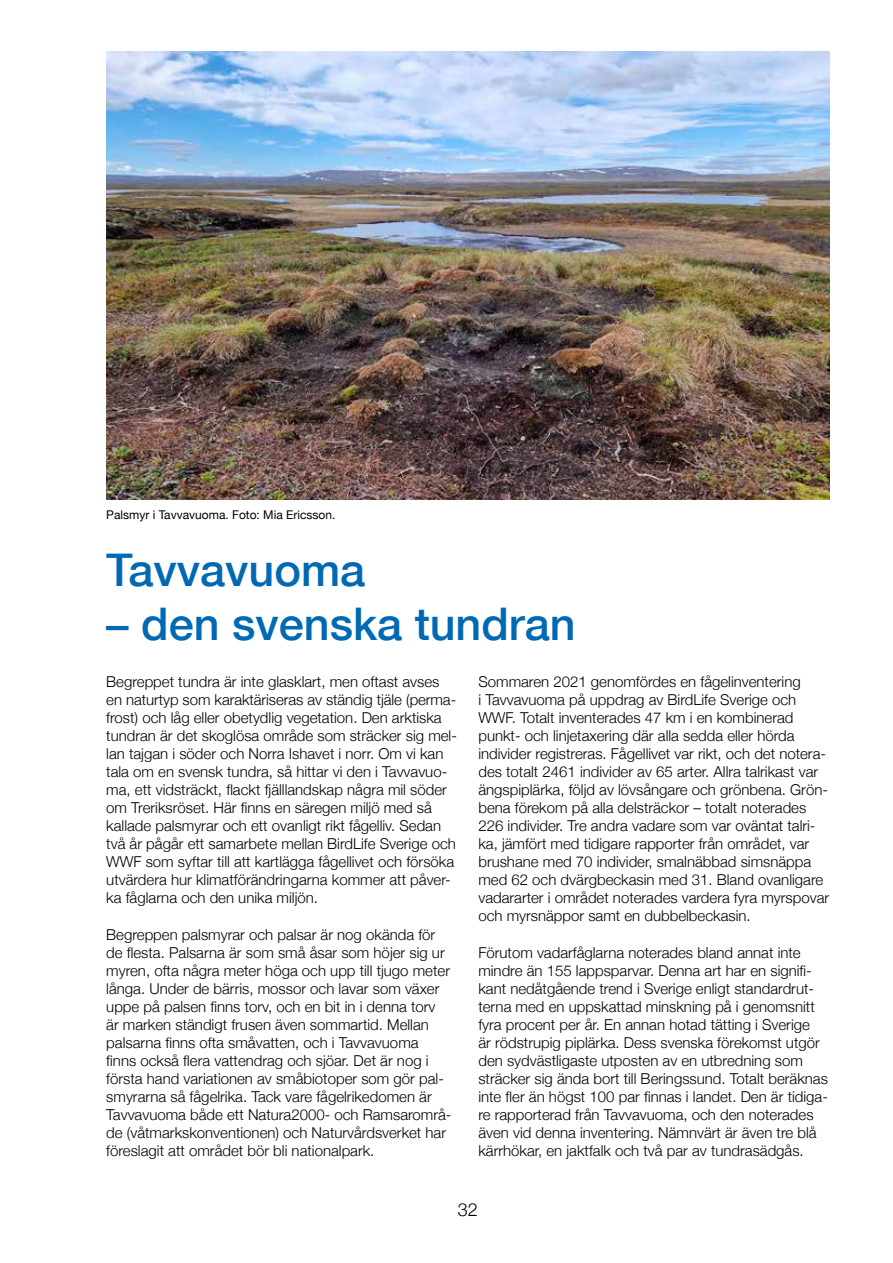
<style>
.page{position:relative;width:893px;height:1263px;background:#fff}
.page>*{position:absolute;margin:0;border:0;box-sizing:border-box;transform-origin:0 0}
.t1{font:500 45px "Helvetica Neue";color:#0069b4}
.t2{font:300 18px "Helvetica Neue";color:#000}
.t3{font:300 15px/18px "Helvetica Neue";color:#000}
.t4{font:12px "Helvetica Neue";color:#000}
</style>
<div class="page">
<img style="left:106px;top:51px;width:723px;height:449px">
<p class="t4" style="left:106px;top:506px;width:231px">Palsmyr i Tavvavuoma. Foto: Mia Ericsson.</p>
<h1 class="t1" style="left:106px;top:543px;width:260px">Tavvavuoma</h1>
<h1 class="t1" style="left:106px;top:597px;width:471px">– den svenska tundran</h1>
<p class="t3" style="left:106px;top:673px;width:352px">Begreppet tundra är inte glasklart, men oftast avses en naturtyp som karaktäriseras av ständig tjäle (perma&shy;frost) och låg eller obetydlig vegetation. Den arktiska tundran är det skoglösa område som sträcker sig mel&shy;lan tajgan i söder och Norra Ishavet i norr. Om vi kan tala om en svensk tundra, så hittar vi den i Tavvavuo&shy;ma, ett vidsträckt, flackt fjälllandskap några mil söder om Treriksröset. Här finns en säregen miljö med så kallade palsmyrar och ett ovanligt rikt fågelliv. Sedan två år pågår ett samarbete mellan BirdLife Sverige och WWF som syftar till att kartlägga fågellivet och försöka utvärdera hur klimatförändringarna kommer att påver&shy;ka fåglarna och den unika miljön.</p>
<p class="t3" style="left:106px;top:925px;width:347px">Begreppen palsmyrar och palsar är nog okända för de flesta. Palsarna är som små åsar som höjer sig ur myren, ofta några meter höga och upp till tjugo meter långa. Under de bärris, mossor och lavar som växer uppe på palsen finns torv, och en bit in i denna torv är marken ständigt frusen även sommartid. Mellan palsarna finns ofta småvatten, och i Tavvavuoma finns också flera vattendrag och sjöar. Det är nog i första hand variationen av småbiotoper som gör pal&shy;smyrarna så fågelrika. Tack vare fågelrikedomen är Tavvavuoma både ett Natura2000- och Ramsarområ&shy;de (våtmarkskonventionen) och Naturvårdsverket har föreslagit att området bör bli nationalpark.</p>
<p class="t3" style="left:478px;top:673px;width:352px">Sommaren 2021 genomfördes en fågelinventering<br>i Tavvavuoma på uppdrag av BirdLife Sverige och WWF. Totalt inventerades 47 km i en kombinerad punkt- och linjetaxering där alla sedda eller hörda individer registreras. Fågellivet var rikt, och det notera&shy;des totalt 2461 individer av 65 arter. Allra talrikast var ängspiplärka, följd av lövsångare och grönbena. Grön&shy;bena förekom på alla delsträckor – totalt noterades 226 individer. Tre andra vadare som var oväntat talri&shy;ka, jämfört med tidigare rapporter från området, var brushane med 70 individer, smalnäbbad simsnäppa med 62 och dvärgbeckasin med 31. Bland ovanligare vadararter i området noterades vardera fyra myrspovar och myrsnäppor samt en dubbelbeckasin.</p>
<p class="t3" style="left:478px;top:943px;width:351px">Förutom vadarfåglarna noterades bland annat inte mindre än 155 lappsparvar. Denna art har en signifi&shy;kant nedåtgående trend i Sverige enligt standardrut&shy;terna med en uppskattad minskning på i genomsnitt fyra procent per år. En annan hotad tätting i Sverige<br>är rödstrupig piplärka. Dess svenska förekomst utgör den sydvästligaste utposten av en utbredning som sträcker sig ända bort till Beringssund. Totalt beräknas inte fler än högst 100 par finnas i landet. Den är tidiga&shy;re rapporterad från Tavvavuoma, och den noterades även vid denna inventering. Nämnvärt är även tre blå kärrhökar, en jaktfalk och två par av tundrasädgås.</p>
<p class="t2" style="left:458px;top:1199px;width:22px">32</p>
</div>
